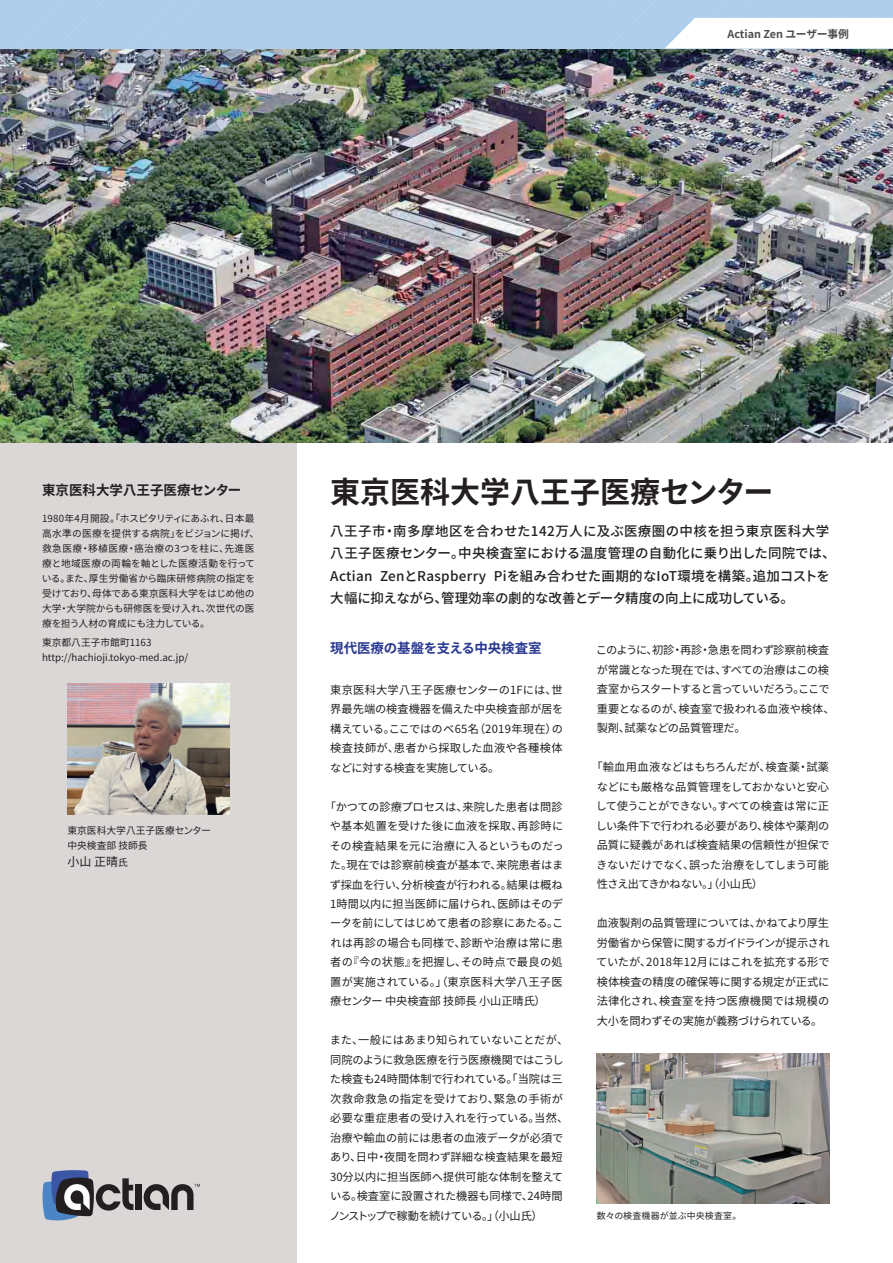
<style>
.page{position:relative;width:893px;height:1263px;background:#fff}
.page>*{position:absolute;margin:0;border:0;box-sizing:border-box;transform-origin:0 0}
.t1{font:700 30px "Source Han Sans JP";color:#231f20}
.t2{font:500 13.5px/22.5px "Source Han Sans JP";letter-spacing:.015em;color:#231f20}
.t3{font:700 13.5px "Source Han Sans JP";letter-spacing:-.005em;color:#283890}
.t4{font:700 13.5px "Source Han Sans JP";color:#231f20}
.t5{font:12px "Source Han Sans JP";color:#231f20}
.t6{font:11.25px/19.5px "Source Han Sans JP";letter-spacing:-.01em;color:#231f20;text-align:justify}
.t7{font:11.25px/19.5px "Source Han Sans JP";letter-spacing:-.03em;color:#231f20}
.t8{font:700 10.8px "Source Han Sans JP";letter-spacing:-.005em;color:#4b4c4d}
.t9{font:9.75px/15px "Source Han Sans JP";color:#231f20}
.t10{font:9px "Source Han Sans JP";letter-spacing:.015em;color:#231f20}
.s1{font-size:9.75px}
</style>
<div class="page">
<div style="left:0;top:443px;width:296px;height:820px;background:#dad7d6"></div>
<img style="left:0;top:48px;width:893px;height:395px">
<div style="left:0;top:0;width:893px;height:48px;background:#adcdeb"></div>
<div style="left:135px;top:1185px;width:7px;height:25px;background:#231f20"></div>
<svg style="left:42px;top:1170px;width:91px;height:51px"></svg>
<svg style="left:144px;top:1184px;width:56px;height:26px"></svg>
<img style="left:67px;top:683px;width:162px;height:132px">
<img style="left:597px;top:1054px;width:232px;height:149px">
<div style="left:665px;top:18px;width:228px;height:30px;background:#fff"></div>
<p class="t8" style="left:727px;top:28px;width:123px">Actian Zen ユーザー事例</p>
<p class="t4" style="left:42px;top:482px;width:201px">東京医科大学八王子医療センター</p>
<p class="t9" style="left:42px;top:511px;width:219px">1980年4月開設。「ホスピタリティにあふれ、日本最高水準の医療を提供する病院」をビジョンに掲げ、救急医療・移植医療・癌治療の3つを柱に、先進医療と地域医療の両輪を軸とした医療活動を行っている。また、厚生労働省から臨床研修病院の指定を受けており、母体である東京医科大学をはじめ他の大学・大学院からも研修医を受け入れ、次世代の医療を担う人材の育成にも注力している。</p>
<p class="t9" style="left:42px;top:635px;width:148px">東京都八王子市館町1163 http://hachioji.tokyo-med.ac.jp/</p>
<p class="t9" style="left:67px;top:823px;width:145px">東京医科大学八王子医療センター中央検査部 技師長</p>
<p class="t5" style="left:67px;top:855px;width:62px">小山 正晴<span class="s1">氏</span></p>
<h1 class="t1" style="left:330px;top:475px;width:445px">東京医科大学八王子医療センター</h1>
<p class="t2" style="left:330px;top:520px;width:507px">八王子市・南多摩地区を合わせた142万人に及ぶ医療圏の中核を担う東京医科大学八王子医療センター。中央検査室における温度管理の自動化に乗り出した同院では、Actian ZenとRaspberry Piを組み合わせた画期的なIoT環境を構築。追加コストを大幅に抑えながら、管理効率の劇的な改善とデータ精度の向上に成功している。</p>
<p class="t3" style="left:330px;top:641px;width:213px">現代医療の基盤を支える中央検査室</p>
<p class="t6" style="left:330px;top:680px;width:235px">東京医科大学八王子医療センターの1Fには、世界最先端の検査機器を備えた中央検査部が居を構えている。ここではのべ65名（2019年現在）の検査技師が、患者から採取した血液や各種検体などに対する検査を実施している。</p>
<p class="t6" style="left:330px;top:797px;width:235px;text-indent:-5px">「かつての診療プロセスは、来院した患者は問診や基本処置を受けた後に血液を採取、再診時にその検査結果を元に治療に入るというものだった。現在では診察前検査が基本で、来院患者はまず採血を行い、分析検査が行われる。結果は概ね1時間以内に担当医師に届けられ、医師はそのデータを前にしてはじめて患者の診察にあたる。これは再診の場合も同様で、診断や治療は常に患者の『今の状態』を把握し、その時点で最良の処置が実施されている。」（東京医科大学八王子医療センター 中央検査部 技師長 小山正晴氏）</p>
<p class="t6" style="left:329px;top:1031px;width:240px;text-align:left">また、一般にはあまり知られていないことだが、同院のように救急医療を行う医療機関ではこうした検査も24時間体制で行われている。「当院は三次救命救急の指定を受けており、緊急の手術が必要な重症患者の受け入れを行っている。当然、治療や輸血の前には患者の血液データが必須であり、日中・夜間を問わず詳細な検査結果を最短<br>30分以内に担当医師へ提供可能な体制を整えている。検査室に設置された機器も同様で、24時間ノンストップで稼動を続けている。」（小山氏）</p>
<p class="t7" style="left:596px;top:641px;width:240px">このように、初診・再診・急患を問わず診察前検査が常識となった現在では、すべての治療はこの検査室からスタートすると言っていいだろう。ここで重要となるのが、検査室で扱われる血液や検体、製剤、試薬などの品質管理だ。</p>
<p class="t6" style="left:596px;top:758px;width:235px;text-indent:-5px">「輸血用血液などはもちろんだが、検査薬・試薬などにも厳格な品質管理をしておかないと安心して使うことができない。すべての検査は常に正しい条件下で行われる必要があり、検体や薬剤の品質に疑義があれば検査結果の信頼性が担保できないだけでなく、誤った治療をしてしまう可能性さえ出てきかねない。」（小山氏）</p>
<p class="t6" style="left:596px;top:914px;width:235px">血液製剤の品質管理については、かねてより厚生労働省から保管に関するガイドラインが提示されていたが、2018年12月にはこれを拡充する形で検体検査の精度の確保等に関する規定が正式に法律化され、検査室を持つ医療機関では規模の大小を問わずその実施が義務づけられている。</p>
<p class="t10" style="left:597px;top:1211px;width:146px">数々の検査機器が並ぶ中央検査室。</p>
</div>
